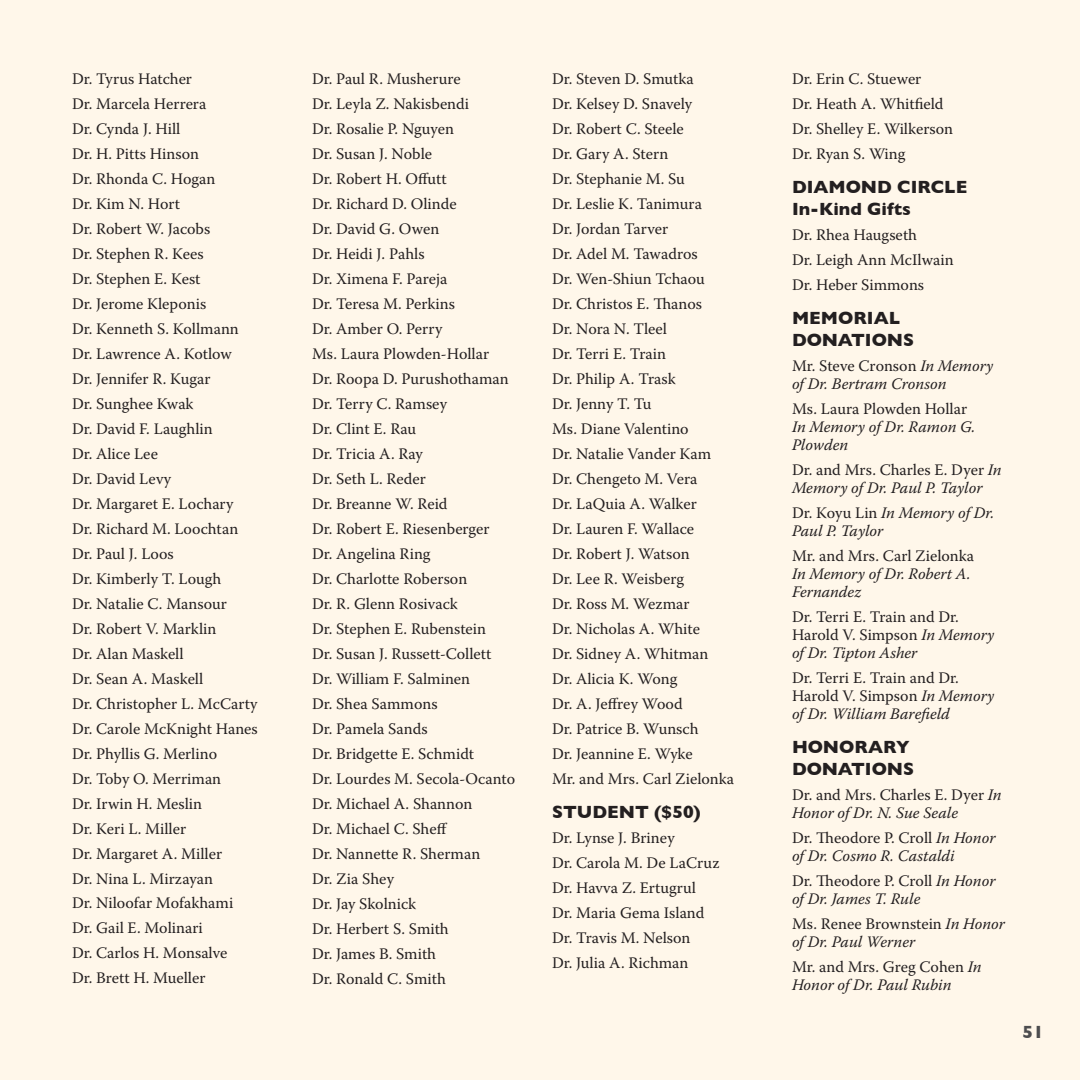
<style>
.page{position:relative;width:1080px;height:1080px;background:#fff7ea}
.page>*{position:absolute;margin:0;border:0;box-sizing:border-box;transform-origin:0 0}
.t1{font:700 18px/22px "Gill Sans";color:#231f20}
.t2{font:700 18px "Gill Sans";color:#4d4d4f}
.t3{font:16px/25px "Warnock Pro";color:#231f20}
.t4{font:italic 16px/18px "Warnock Pro";color:#231f20}
.s1{font-style:normal}
.s2{font-style:italic}
</style>
<div class="page">
<p class="t3" style="left:72px;top:66px;width:187px">Dr. Tyrus Hatcher<br>Dr. Marcela Herrera<br>Dr. Cynda J. Hill<br>Dr. H. Pitts Hinson<br>Dr. Rhonda C. Hogan<br>Dr. Kim N. Hort<br>Dr. Robert W. Jacobs<br>Dr. Stephen R. Kees<br>Dr. Stephen E. Kest<br>Dr. Jerome Kleponis<br>Dr. Kenneth S. Kollmann<br>Dr. Lawrence A. Kotlow<br>Dr. Jennifer R. Kugar<br>Dr. Sunghee Kwak<br>Dr. David F. Laughlin<br>Dr. Alice Lee<br>Dr. David Levy<br>Dr. Margaret E. Lochary<br>Dr. Richard M. Loochtan<br>Dr. Paul J. Loos<br>Dr. Kimberly T. Lough<br>Dr. Natalie C. Mansour<br>Dr. Robert V. Marklin<br>Dr. Alan Maskell<br>Dr. Sean A. Maskell<br>Dr. Christopher L. McCarty<br>Dr. Carole McKnight Hanes<br>Dr. Phyllis G. Merlino<br>Dr. Toby O. Merriman<br>Dr. Irwin H. Meslin<br>Dr. Keri L. Miller<br>Dr. Margaret A. Miller<br>Dr. Nina L. Mirzayan<br>Dr. Niloofar Mofakhami<br>Dr. Gail E. Molinari<br>Dr. Carlos H. Monsalve<br>Dr. Brett H. Mueller</p>
<p class="t3" style="left:312px;top:66px;width:205px">Dr. Paul R. Musherure<br>Dr. Leyla Z. Nakisbendi<br>Dr. Rosalie P. Nguyen<br>Dr. Susan J. Noble<br>Dr. Robert H. Offutt<br>Dr. Richard D. Olinde<br>Dr. David G. Owen<br>Dr. Heidi J. Pahls<br>Dr. Ximena F. Pareja<br>Dr. Teresa M. Perkins<br>Dr. Amber O. Perry<br>Ms. Laura Plowden-Hollar<br>Dr. Roopa D. Purushothaman<br>Dr. Terry C. Ramsey<br>Dr. Clint E. Rau<br>Dr. Tricia A. Ray<br>Dr. Seth L. Reder<br>Dr. Breanne W. Reid<br>Dr. Robert E. Riesenberger<br>Dr. Angelina Ring<br>Dr. Charlotte Roberson<br>Dr. R. Glenn Rosivack<br>Dr. Stephen E. Rubenstein<br>Dr. Susan J. Russett-Collett<br>Dr. William F. Salminen<br>Dr. Shea Sammons<br>Dr. Pamela Sands<br>Dr. Bridgette E. Schmidt<br>Dr. Lourdes M. Secola-Ocanto<br>Dr. Michael A. Shannon<br>Dr. Michael C. Sheff<br>Dr. Nannette R. Sherman<br>Dr. Zia Shey<br>Dr. Jay Skolnick<br>Dr. Herbert S. Smith<br>Dr. James B. Smith<br>Dr. Ronald C. Smith</p>
<p class="t3" style="left:552px;top:66px;width:184px">Dr. Steven D. Smutka<br>Dr. Kelsey D. Snavely<br>Dr. Robert C. Steele<br>Dr. Gary A. Stern<br>Dr. Stephanie M. Su<br>Dr. Leslie K. Tanimura<br>Dr. Jordan Tarver<br>Dr. Adel M. Tawadros<br>Dr. Wen-Shiun Tchaou<br>Dr. Christos E. Thanos<br>Dr. Nora N. Tleel<br>Dr. Terri E. Train<br>Dr. Philip A. Trask<br>Dr. Jenny T. Tu<br>Ms. Diane Valentino<br>Dr. Natalie Vander Kam<br>Dr. Chengeto M. Vera<br>Dr. LaQuia A. Walker<br>Dr. Lauren F. Wallace<br>Dr. Robert J. Watson<br>Dr. Lee R. Weisberg<br>Dr. Ross M. Wezmar<br>Dr. Nicholas A. White<br>Dr. Sidney A. Whitman<br>Dr. Alicia K. Wong<br>Dr. A. Jeffrey Wood<br>Dr. Patrice B. Wunsch<br>Dr. Jeannine E. Wyke<br>Mr. and Mrs. Carl Zielonka</p>
<p class="t1" style="left:552px;top:801px;width:150px">STUDENT ($50)</p>
<p class="t3" style="left:552px;top:825px;width:169px">Dr. Lynse J. Briney<br>Dr. Carola M. De LaCruz<br>Dr. Havva Z. Ertugrul<br>Dr. Maria Gema Island<br>Dr. Travis M. Nelson<br>Dr. Julia A. Richman</p>
<p class="t3" style="left:792px;top:66px;width:163px">Dr. Erin C. Stuewer<br>Dr. Heath A. Whitfield<br>Dr. Shelley E. Wilkerson<br>Dr. Ryan S. Wing</p>
<p class="t1" style="left:792px;top:176px;width:177px">DIAMOND CIRCLE<br>In-Kind Gifts</p>
<p class="t3" style="left:792px;top:222px;width:163px">Dr. Rhea Haugseth<br>Dr. Leigh Ann McIlwain<br>Dr. Heber Simmons</p>
<p class="t1" style="left:792px;top:307px;width:124px">MEMORIAL<br>DONATIONS</p>
<p class="t4" style="left:792px;top:357px;width:203px"><span class="s1">Mr. Steve Cronson</span> In Memory of Dr. Bertram Cronson</p>
<p class="t3" style="left:792px;top:396px;width:177px">Ms. Laura Plowden Hollar</p>
<p class="t4" style="left:792px;top:418px;width:185px">In Memory of Dr. Ramon G.<br>Plowden</p>
<p class="t4" style="left:792px;top:461px;width:211px"><span class="s1">Dr. and Mrs. Charles E. Dyer</span> In<br>Memory of Dr. Paul P. Taylor</p>
<p class="t4" style="left:792px;top:504px;width:204px"><span class="s1">Dr. Koyu Lin</span> In Memory of Dr.<br>Paul P. Taylor</p>
<p class="t3" style="left:792px;top:543px;width:184px">Mr. and Mrs. Carl Zielonka</p>
<p class="t4" style="left:792px;top:565px;width:180px">In Memory of Dr. Robert A.<br>Fernandez</p>
<p class="t3" style="left:792px;top:608px;width:204px;line-height:18px">Dr. Terri E. Train and Dr.<br>Harold V. Simpson <span class="s2">In Memory of Dr. Tipton Asher</span></p>
<p class="t3" style="left:792px;top:669px;width:204px;line-height:18px">Dr. Terri E. Train and Dr.<br>Harold V. Simpson <span class="s2">In Memory of Dr. William Barefield</span></p>
<p class="t1" style="left:792px;top:736px;width:124px">HONORARY<br>DONATIONS</p>
<p class="t3" style="left:792px;top:786px;width:211px;line-height:18px">Dr. and Mrs. Charles E. Dyer <span class="s2">In<br>Honor of Dr. N. Sue Seale</span></p>
<p class="t4" style="left:792px;top:829px;width:205px"><span class="s1">Dr. Theodore P. Croll</span> In Honor of Dr. Cosmo R. Castaldi</p>
<p class="t4" style="left:792px;top:872px;width:205px"><span class="s1">Dr. Theodore P. Croll</span> In Honor of Dr. James T. Rule</p>
<p class="t4" style="left:792px;top:915px;width:214px"><span class="s1">Ms. Renee Brownstein</span> In Honor of Dr. Paul Werner</p>
<p class="t4" style="left:792px;top:958px;width:191px"><span class="s1">Mr. and Mrs. Greg Cohen</span> In<br>Honor of Dr. Paul Rubin</p>
<p class="t2" style="left:1023px;top:1021px;width:23px">51</p>
</div>
